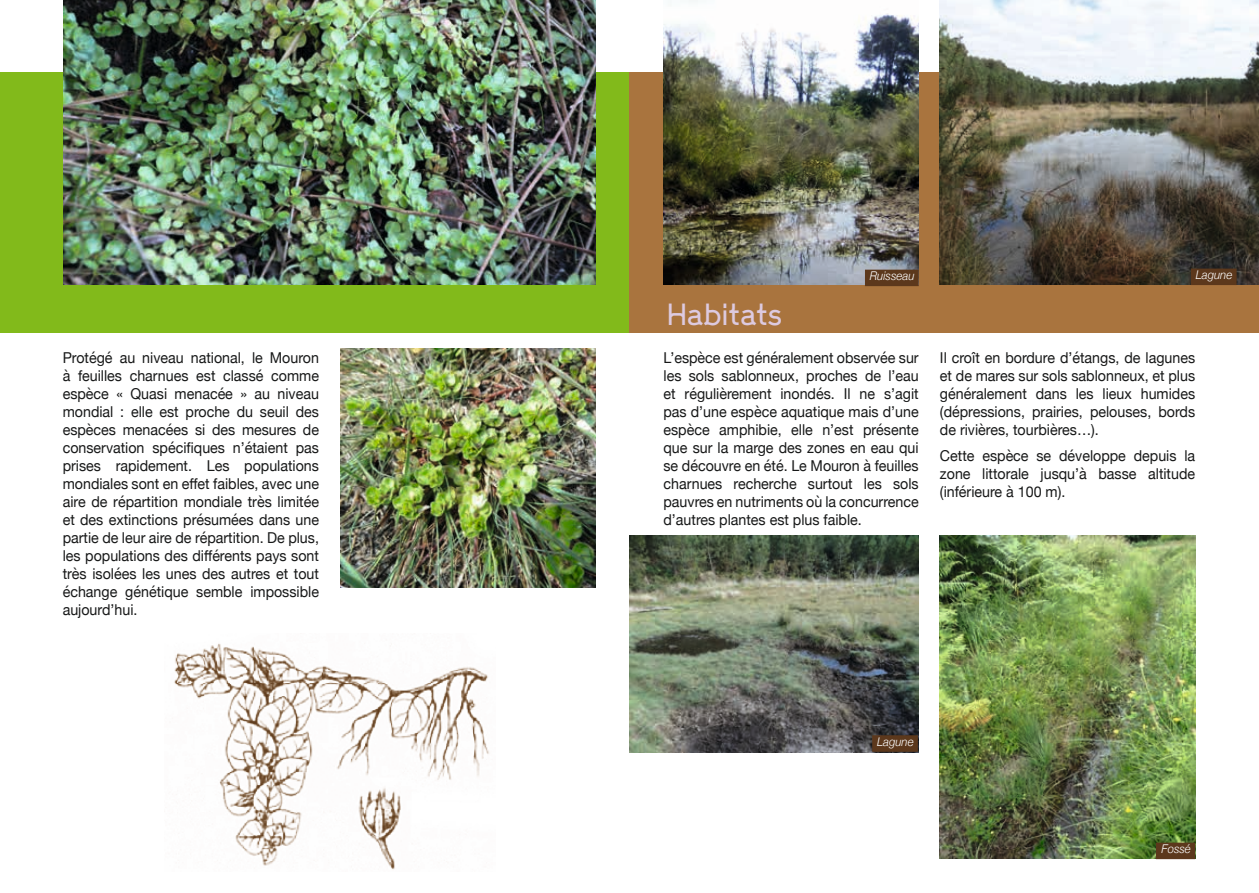
<style>
.page{position:relative;width:1259px;height:893px;background:#fff}
.page>*{position:absolute;margin:0;border:0;box-sizing:border-box;transform-origin:0 0}
.t1{font:500 27px "Progress";color:#ddcae0}
.t2{font:15px/18px "Helvetica Neue";color:#171818;text-align:justify;scale:.95 1}
.t3{font:italic 300 12px "Helvetica Neue";color:#fff;scale:.95 1}
</style>
<div class="page">
<div style="left:0;top:72px;width:629px;height:261px;background:#82ba1b"></div>
<div style="left:629px;top:72px;width:630px;height:261px;background:#a9743e"></div>
<img style="left:940px;top:536px;width:255px;height:323px">
<img style="left:64px;top:0;width:531px;height:285px">
<img style="left:340px;top:349px;width:255px;height:238px">
<img style="left:629px;top:536px;width:289px;height:217px">
<img style="left:663px;top:0;width:255px;height:285px">
<img style="left:940px;top:0;width:319px;height:285px">
<img style="left:174px;top:643px;width:315px;height:227px">
<div style="left:865px;top:270px;width:53px;height:16px;background:#5c381c"></div>
<div style="left:872px;top:735px;width:46px;height:17px;background:#5c381c"></div>
<div style="left:1191px;top:269px;width:45px;height:16px;background:#5c381c"></div>
<div style="left:1156px;top:843px;width:39px;height:16px;background:#5c381c"></div>
<p class="t3" style="left:870px;top:267px;width:48px">Ruisseau</p>
<p class="t3" style="left:1195px;top:266px;width:40px">Lagune</p>
<h1 class="t1" style="left:667px;top:297px;width:116px">Habitats</h1>
<p class="t2" style="left:663px;top:349px;width:270px">L’espèce est généralement observée sur les sols sablonneux, proches de l’eau et régulièrement inondés. Il ne s’agit pas d’une espèce aquatique mais d’une espèce amphibie, elle n’est présente que sur la marge des zones en eau qui se découvre en été. Le Mouron à feuilles charnues recherche surtout les sols pauvres en nutriments où la concurrence d’autres plantes est plus faible.</p>
<p class="t2" style="left:63px;top:349px;width:271px">Protégé au niveau national, le Mouron à feuilles charnues est classé comme espèce « Quasi menacée » au niveau mondial : elle est proche du seuil des espèces menacées si des mesures de conservation spécifiques n’étaient pas prises rapidement. Les populations mondiales sont en effet faibles, avec une aire de répartition mondiale très limitée et des extinctions présumées dans une partie de leur aire de répartition. De plus, les populations des différents pays sont très isolées les unes des autres et tout échange génétique semble impossible aujourd’hui.</p>
<p class="t2" style="left:940px;top:349px;width:270px">Il croît en bordure d’étangs, de lagunes et de mares sur sols sablonneux, et plus généralement dans les lieux humides (dépressions, prairies, pelouses, bords de rivières, tourbières…).</p>
<p class="t2" style="left:940px;top:448px;width:270px">Cette espèce se développe depuis la zone littorale jusqu’à basse altitude (inférieure à 100 m).</p>
<p class="t3" style="left:877px;top:732px;width:40px">Lagune</p>
<p class="t3" style="left:1161px;top:840px;width:32px">Fossé</p>
</div>
